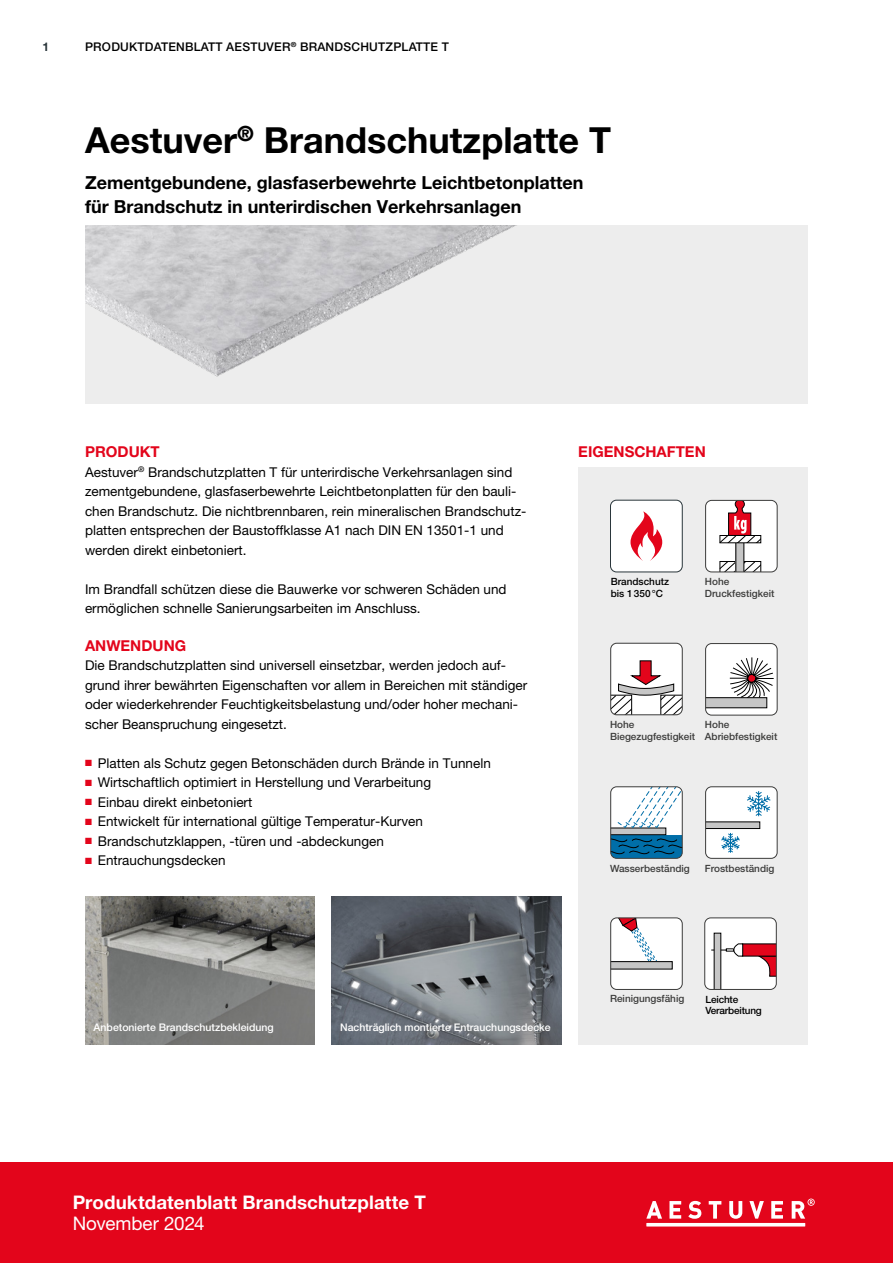
<style>
.page{position:relative;width:893px;height:1263px;background:#fff}
.page>*{position:absolute;margin:0;border:0;box-sizing:border-box;transform-origin:0 0}
.t1{font:700 36px "Helvetica Neue LT Pro";color:#000}
.t2{font:700 18.75px "Helvetica Neue LT Pro";letter-spacing:.005em;color:#fff}
.t3{font:18.75px "Helvetica Neue LT Pro";letter-spacing:-.005em;color:#fff}
.t4{font:700 18px/24px "Helvetica Neue LT Pro";color:#000}
.t5{font:700 15px "Helvetica Neue LT Pro";color:#e3051b}
.t6{font:13.5px/19.5px "Helvetica Neue LT Pro";color:#000}
.t7{font:500 12px "Helvetica Neue LT Pro";letter-spacing:.02em;color:#000}
.t8{font:700 12px "Helvetica Neue LT Pro";color:#2a363b}
.t9{font:500 10.5px "Helvetica Neue LT Pro";color:#fff}
.t10{font:500 10.05px/11.4px "Helvetica Neue LT Pro";color:#3c3c3b}
.t11{font:500 10.05px/11.4px "Helvetica Neue LT Pro";color:#000}
.t12{font:500 10.05px/11.4px "Helvetica Neue LT Pro";letter-spacing:-.02em;color:#000}
.s1{color:#e3051b}
</style>
<div class="page">
<div style="left:85px;top:225px;width:723px;height:179px;background:#ededed"></div>
<div style="left:578px;top:468px;width:230px;height:577px;background:#ededed"></div>
<svg style="left:612px;top:788px;width:69px;height:69px;background:#9abdd0"></svg>
<div style="left:610px;top:786px;width:73px;height:73px;border:1px solid #3c3c3b;border-radius:6px"></div>
<div style="left:706px;top:787px;width:71px;height:71px;background:#fff;border-radius:6px"></div>
<svg style="left:707px;top:791px;width:64px;height:62px"></svg>
<div style="left:705px;top:786px;width:73px;height:73px;border:1px solid #3c3c3b;border-radius:6px"></div>
<div style="left:706px;top:500px;width:71px;height:72px;background:#fff;border-radius:6px"></div>
<svg style="left:719px;top:502px;width:42px;height:68px"></svg>
<div style="left:719px;top:535px;width:42px;height:8px;border:1px solid #000"></div>
<div style="left:705px;top:500px;width:73px;height:72px;border:1px solid #3c3c3b;border-radius:6px"></div>
<div style="left:610px;top:500px;width:72px;height:72px;background:#fff;border-radius:6px"></div>
<div style="left:610px;top:500px;width:73px;height:72px;border:1px solid #2a363b;border-radius:6px"></div>
<svg style="left:630px;top:511px;width:32px;height:50px"></svg>
<div style="left:706px;top:643px;width:71px;height:72px;background:#fff;border-radius:6px"></div>
<svg style="left:707px;top:657px;width:67px;height:51px"></svg>
<div style="left:705px;top:643px;width:73px;height:73px;border:1px solid #3c3c3b;border-radius:6px"></div>
<div style="left:611px;top:643px;width:71px;height:72px;background:#fff;border-radius:6px"></div>
<svg style="left:612px;top:660px;width:69px;height:55px"></svg>
<div style="left:610px;top:643px;width:73px;height:72px;border:1px solid #3c3c3b;border-radius:6px"></div>
<div style="left:611px;top:918px;width:71px;height:71px;background:#fff;border-radius:6px"></div>
<svg style="left:612px;top:919px;width:61px;height:50px"></svg>
<div style="left:610px;top:917px;width:73px;height:73px;border:1px solid #3c3c3b;border-radius:6px"></div>
<div style="left:705px;top:918px;width:71px;height:71px;background:#fff;border-radius:6px"></div>
<svg style="left:711px;top:943px;width:64px;height:34px"></svg>
<div style="left:714px;top:933px;width:7px;height:56px;background:#c6c6c6"></div>
<div style="left:704px;top:917px;width:73px;height:73px;border:1px solid #3c3c3b;border-radius:6px"></div>
<img style="left:85px;top:225px;width:432px;height:152px">
<img style="left:85px;top:896px;width:230px;height:149px">
<img style="left:332px;top:896px;width:229px;height:149px">
<div style="left:0;top:1162px;width:893px;height:101px;background:#e3051b"></div>
<svg style="left:646px;top:1201px;width:16px;height:17px"></svg>
<svg style="left:669px;top:1201px;width:12px;height:17px"></svg>
<svg style="left:688px;top:1201px;width:13px;height:18px"></svg>
<svg style="left:709px;top:1201px;width:12px;height:17px"></svg>
<svg style="left:729px;top:1201px;width:13px;height:18px"></svg>
<svg style="left:749px;top:1201px;width:15px;height:17px"></svg>
<svg style="left:771px;top:1201px;width:12px;height:17px"></svg>
<svg style="left:792px;top:1198px;width:23px;height:20px"></svg>
<hr style="left:646px;top:1223px;width:159px;height:3px;background:#fff">
<p class="t8" style="left:43px;top:39px;width:8px">1</p>
<p class="t7" style="left:85px;top:40px;width:365px">PRODUKTDATENBLATT AESTUVER<sup>®</sup> BRANDSCHUTZPLATTE T</p>
<h1 class="t1" style="left:85px;top:118px;width:528px">Aestuver<sup>®</sup> Brandschutzplatte T</h1>
<h3 class="t4" style="left:85px;top:171px;width:500px">Zementgebundene, glasfaserbewehrte Leichtbetonplatten für Brandschutz in unterirdischen Verkehrsanlagen</h3>
<p class="t5" style="left:85px;top:443px;width:76px">PRODUKT</p>
<p class="t6" style="left:85px;top:462px;width:443px">Aestuver<sup>®</sup> Brandschutzplatten T für unterirdische Verkehrsanlagen sind zementgebundene, glasfaserbewehrte Leichtbetonplatten für den bauli&shy;chen Brandschutz. Die nichtbrennbaren, rein mineralischen Brandschutz&shy;platten entsprechen der Baustoffklasse A1 nach DIN EN 13501-1 und werden direkt einbetoniert.</p>
<p class="t6" style="left:85px;top:579px;width:423px">Im Brandfall schützen diese die Bauwerke vor schweren Schäden und ermöglichen schnelle Sanierungsarbeiten im Anschluss.</p>
<p class="t5" style="left:85px;top:636px;width:103px">ANWENDUNG</p>
<p class="t6" style="left:85px;top:655px;width:444px">Die Brandschutzplatten sind universell einsetzbar, werden jedoch auf&shy;grund ihrer bewährten Eigenschaften vor allem in Bereichen mit ständiger oder wiederkehrender Feuchtigkeitsbelastung und/oder hoher mechani&shy;scher Beanspruchung eingesetzt.</p>
<p class="t6" style="left:85px;top:753px;width:407px"><span class="s1">■</span> Platten als Schutz gegen Betonschäden durch Brände in Tunneln</p>
<p class="t6" style="left:85px;top:772px;width:348px"><span class="s1">■</span> Wirtschaftlich optimiert in Herstellung und Verarbeitung</p>
<p class="t6" style="left:85px;top:792px;width:169px"><span class="s1">■</span> Einbau direkt einbetoniert</p>
<p class="t6" style="left:85px;top:811px;width:339px"><span class="s1">■</span> Entwickelt für international gültige Temperatur-Kurven</p>
<p class="t6" style="left:85px;top:831px;width:300px"><span class="s1">■</span> Brandschutzklappen, -türen und -abdeckungen</p>
<p class="t6" style="left:85px;top:850px;width:142px"><span class="s1">■</span> Entrauchungsdecken</p>
<p class="t5" style="left:578px;top:443px;width:129px">EIGENSCHAFTEN</p>
<p class="t11" style="left:611px;top:576px;width:60px">Brandschutz bis 1350°C</p>
<p class="t10" style="left:705px;top:576px;width:71px">Hohe<br>Druckfestigkeit</p>
<p class="t10" style="left:610px;top:719px;width:87px">Hohe<br>Biegezugfestigkeit</p>
<p class="t10" style="left:705px;top:719px;width:74px">Hohe<br>Abriebfestigkeit</p>
<p class="t10" style="left:610px;top:862px;width:81px">Wasserbeständig</p>
<p class="t10" style="left:705px;top:862px;width:71px">Frostbeständig</p>
<p class="t9" style="left:94px;top:1021px;width:182px">Anbetonierte Brandschutzbekleidung</p>
<p class="t9" style="left:340px;top:1021px;width:212px">Nachträglich montierte Entrauchungsdecke</p>
<p class="t10" style="left:610px;top:993px;width:76px">Reinigungsfähig</p>
<p class="t12" style="left:706px;top:993px;width:58px">Leichte<br>Verarbeitung</p>
<h2 class="t2" style="left:73px;top:1191px;width:355px">Produktdatenblatt Brandschutzplatte T</h2>
<h2 class="t3" style="left:73px;top:1212px;width:133px">November 2024</h2>
</div>
